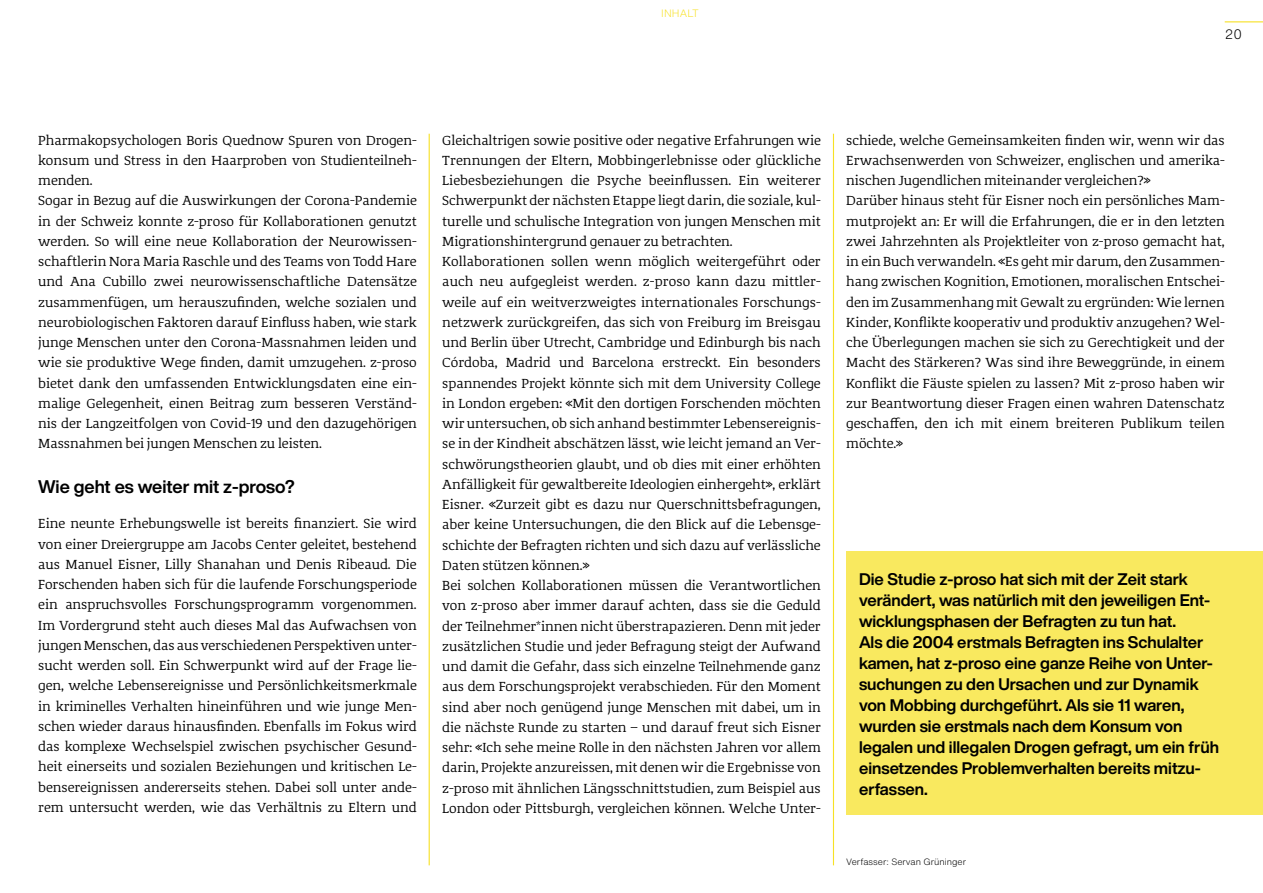
<style>
.page{position:relative;width:1263px;height:893px;background:#fff}
.page>*{position:absolute;margin:0;border:0;box-sizing:border-box;transform-origin:0 0}
.t1{font:700 18px "Helvetica Now Display";color:#000}
.t2{font:700 16.5px/21px "Helvetica Now Display";color:#000}
.t3{font:13.5px/20.2px "Corpo Serif";color:#000}
.t4{font:300 13.5px "Helvetica Now Text";color:#000}
.t5{font:300 10.5px "Helvetica Now Text";letter-spacing:.01em;color:#f7e125}
.t6{font:300 9px "Helvetica Now Text";color:#000}
</style>
<div class="page">
<hr style="left:833px;top:134px;width:1px;height:731px;background:#f7e125">
<hr style="left:429px;top:134px;width:1px;height:731px;background:#f7e125">
<hr style="left:1225px;top:21px;width:38px;height:1px;background:#f7e125">
<div style="left:846px;top:551px;width:417px;height:264px;background:#f9e95f"></div>
<p class="t5" style="left:661px;top:5px;width:39px">INHALT</p>
<p class="t4" style="left:1225px;top:25px;width:19px">20</p>
<p class="t3" style="left:38px;top:130px;width:380px">Pharmakopsychologen Boris Quednow Spuren von Drogen&shy;konsum und Stress in den Haarproben von Studienteilneh&shy;menden.<br>Sogar in Bezug auf die Auswirkungen der Corona-Pandemie in der Schweiz konnte z-proso für Kollaborationen genutzt werden. So will eine neue Kollaboration der Neurowissen&shy;schaftlerin Nora Maria Raschle und des Teams von Todd Hare und Ana Cubillo zwei neurowissenschaftliche Datensätze zusammenfügen, um herauszufinden, welche sozialen und neurobiologischen Faktoren darauf Einfluss haben, wie stark junge Menschen unter den Corona-Massnahmen leiden und wie sie produktive Wege finden, damit umzugehen. z-proso bietet dank den umfassenden Entwicklungsdaten eine ein&shy;malige Gelegenheit, einen Beitrag zum besseren Verständ&shy;nis der Langzeitfolgen von Covid-19 und den dazugehörigen Massnahmen bei jungen Menschen zu leisten.</p>
<h1 class="t1" style="left:38px;top:474px;width:258px">Wie geht es weiter mit z-proso?</h1>
<p class="t3" style="left:38px;top:514px;width:380px">Eine neunte Erhebungswelle ist bereits finanziert. Sie wird von einer Dreiergruppe am Jacobs Center geleitet, bestehend aus Manuel Eisner, Lilly Shanahan und Denis Ribeaud. Die Forschenden haben sich für die laufende Forschungsperiode ein anspruchsvolles Forschungsprogramm vorgenommen.<br>Im Vordergrund steht auch dieses Mal das Aufwachsen von jungen Menschen, das aus verschiedenen Perspektiven unter-- sucht werden soll. Ein Schwerpunkt wird auf der Frage lie&shy;gen, welche Lebensereignisse und Persönlichkeitsmerkmale in kriminelles Verhalten hineinführen und wie junge Men&shy;schen wieder daraus hinausfinden. Ebenfalls im Fokus wird das komplexe Wechselspiel zwischen psychischer Gesund&shy;heit einerseits und sozialen Beziehungen und kritischen Le&shy;bensereignissen andererseits stehen. Dabei soll unter ande&shy;rem untersucht werden, wie das Verhältnis zu Eltern und</p>
<p class="t3" style="left:442px;top:130px;width:380px">Gleichaltrigen sowie positive oder negative Erfahrungen wie Trennungen der Eltern, Mobbingerlebnisse oder glückliche Liebesbeziehungen die Psyche beeinflussen. Ein weiterer Schwerpunkt der nächsten Etappe liegt darin, die soziale, kul&shy;turelle und schulische Integration von jungen Menschen mit Migrationshintergrund genauer zu betrachten.<br>Kollaborationen sollen wenn möglich weitergeführt oder auch neu aufgegleist werden. z-proso kann dazu mittler&shy;weile auf ein weitverzweigtes internationales Forschungs&shy;netzwerk zurückgreifen, das sich von Freiburg im Breisgau und Berlin über Utrecht, Cambridge und Edinburgh bis nach Córdoba, Madrid und Barcelona erstreckt. Ein besonders spannendes Projekt könnte sich mit dem University College in London ergeben: «Mit den dortigen Forschenden möchten wir untersuchen, ob sich anhand bestimmter Lebensereignis&shy;se in der Kindheit abschätzen lässt, wie leicht jemand an Ver&shy;schwörungstheorien glaubt, und ob dies mit einer erhöhten Anfälligkeit für gewaltbereite Ideologien einhergeht», erklärt Eisner. «Zurzeit gibt es dazu nur Querschnittsbefragungen, aber keine Untersuchungen, die den Blick auf die Lebensge&shy;schichte der Befragten richten und sich dazu auf verlässliche Daten stützen können.»<br>Bei solchen Kollaborationen müssen die Verantwortlichen von z-proso aber immer darauf achten, dass sie die Geduld der Teilnehmer*innen nicht überstrapazieren. Denn mit jeder zusätzlichen Studie und jeder Befragung steigt der Aufwand und damit die Gefahr, dass sich einzelne Teilnehmende ganz aus dem Forschungsprojekt verabschieden. Für den Moment sind aber noch genügend junge Menschen mit dabei, um in die nächste Runde zu starten – und darauf freut sich Eisner sehr: «Ich sehe meine Rolle in den nächsten Jahren vor allem darin, Projekte anzureissen, mit denen wir die Ergebnisse von z-proso mit ähnlichen Längsschnittstudien, zum Beispiel aus London oder Pittsburgh, vergleichen können. Welche Unter-</p>
<p class="t3" style="left:846px;top:130px;width:380px">schiede, welche Gemeinsamkeiten finden wir, wenn wir das Erwachsenwerden von Schweizer, englischen und amerika&shy;nischen Jugendlichen miteinander vergleichen?»<br>Darüber hinaus steht für Eisner noch ein persönliches Mam&shy;mutprojekt an: Er will die Erfahrungen, die er in den letzten zwei Jahrzehnten als Projektleiter von z-proso gemacht hat, in ein Buch verwandeln. «Es geht mir darum, den Zusammen&shy;hang zwischen Kognition, Emotionen, moralischen Entschei&shy;den im Zusammenhang mit Gewalt zu ergründen: Wie lernen Kinder, Konflikte kooperativ und produktiv anzugehen? Wel&shy;che Überlegungen machen sie sich zu Gerechtigkeit und der Macht des Stärkeren? Was sind ihre Beweggründe, in einem Konflikt die Fäuste spielen zu lassen? Mit z-proso haben wir zur Beantwortung dieser Fragen einen wahren Datenschatz geschaffen, den ich mit einem breiteren Publikum teilen möchte.»</p>
<p class="t2" style="left:859px;top:568px;width:361px">Die Studie z-proso hat sich mit der Zeit stark verändert, was natürlich mit den jeweiligen Ent&shy;wicklungsphasen der Befragten zu tun hat.<br>Als die 2004 erstmals Befragten ins Schulalter kamen, hat z-proso eine ganze Reihe von Unter&shy;suchungen zu den Ursachen und zur Dynamik von Mobbing durchgeführt. Als sie 11 waren, wurden sie erstmals nach dem Konsum von legalen und illegalen Drogen gefragt, um ein früh einsetzendes Problemverhalten bereits mitzu&shy;erfassen.</p>
<p class="t6" style="left:846px;top:855px;width:121px">Verfasser: Servan Grüninger</p>
</div>
